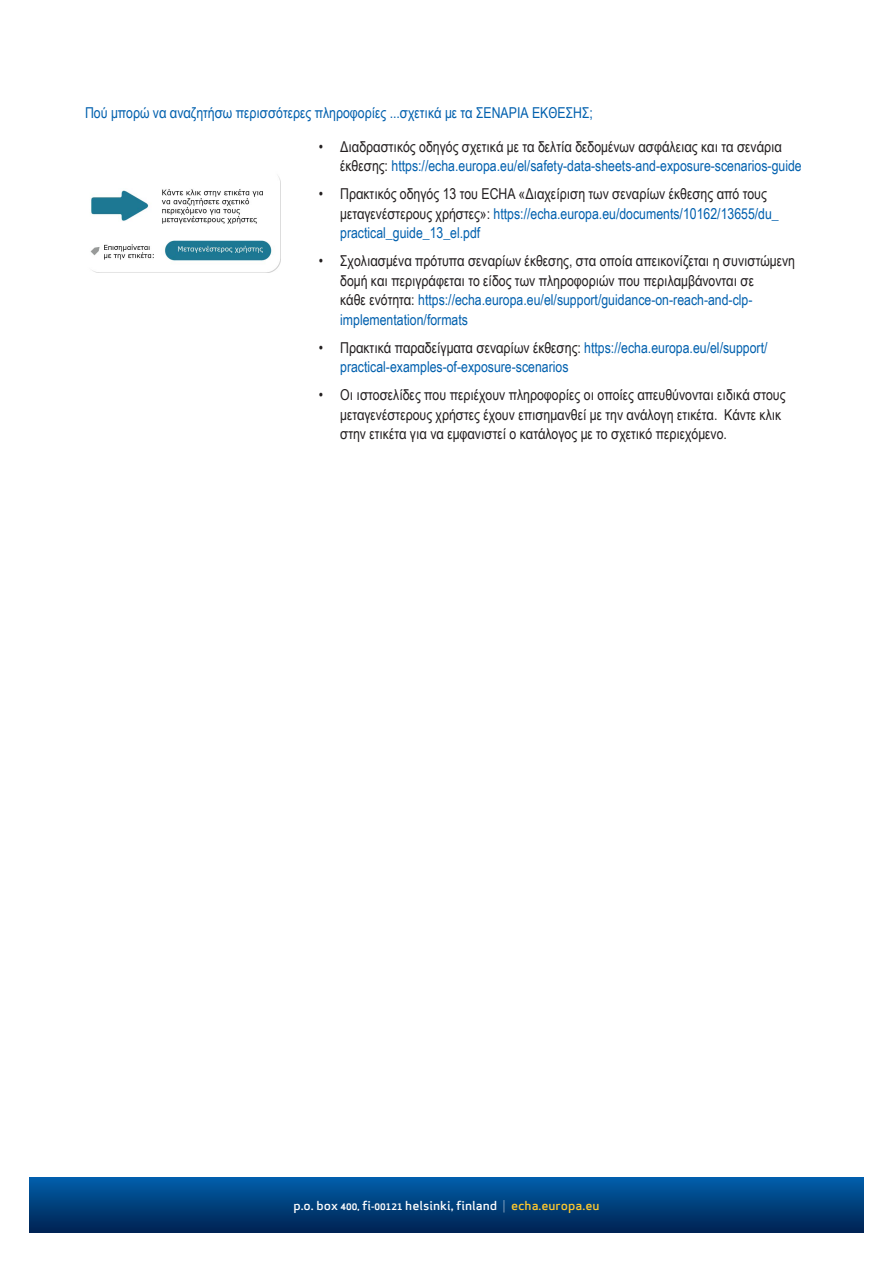
<style>
.page{position:relative;width:893px;height:1263px;background:#fff}
.page>*{position:absolute;margin:0;border:0;box-sizing:border-box;transform-origin:0 0}
.t1{font:15px/19.5px "Arial Narrow";color:#231f20}
.Headline_2_CAPS_blue{font:15px/19.5px "Arial Narrow";color:#0160ae}
.t2{font:500 12.15px "Apex Sans";color:#fff;scale:1.08 1}
.s1{color:#0160ae}
.s2{color:#231f20}
.s3{font-weight:700;font-size:8.7px}
.s4{font-weight:700;font-size:8.25px}
.s5{font-weight:300}
.s6{color:#fec82d}
</style>
<div class="page">
<svg style="left:30px;top:1177px;width:833px;height:55px;background:#00407e"></svg>
<img style="left:90px;top:176px;width:190px;height:97px">
<p class="Headline_2_CAPS_blue" style="left:85px;top:102px;width:509px">Πού μπορώ να αναζητήσω περισσότερες πληροφορίες ...σχετικά με τα ΣΕΝΑΡΙΑ ΕΚΘΕΣΗΣ;</p>
<p class="t1" style="left:340px;top:136px;width:463px;text-indent:-21px">• Διαδραστικός οδηγός σχετικά με τα δελτία δεδομένων ασφάλειας και τα σενάρια έκθεσης: <span class="s1">https://echa.europa.eu/el/safety-data-sheets-and-exposure-scenarios-guide</span></p>
<p class="t1" style="left:340px;top:184px;width:440px;text-indent:-21px">• Πρακτικός οδηγός 13 του ECHA «Διαχείριση των σεναρίων έκθεσης από τους μεταγενέστερους χρήστες»: <span class="s1">https://echa.europa.eu/documents/10162/13655/du_ practical_guide_13_el.pdf</span></p>
<p class="t1" style="left:340px;top:251px;width:456px;text-indent:-21px">• Σχολιασμένα πρότυπα σεναρίων έκθεσης, στα οποία απεικονίζεται η συνιστώμενη δομή και περιγράφεται το είδος των πληροφοριών που περιλαμβάνονται σε<br>κάθε ενότητα: <span class="s1">https://echa.europa.eu/el/support/guidance-on-reach-and-clp&shy;implementation/formats</span></p>
<p class="Headline_2_CAPS_blue" style="left:340px;top:337px;width:429px;text-indent:-21px"><span class="s2">• Πρακτικά παραδείγματα σεναρίων έκθεσης:</span> https://echa.europa.eu/el/support/ practical-examples-of-exposure-scenarios</p>
<p class="t1" style="left:340px;top:385px;width:447px;text-indent:-21px">• Οι ιστοσελίδες που περιέχουν πληροφορίες οι οποίες απευθύνονται ειδικά στους μεταγενέστερους χρήστες έχουν επισημανθεί με την ανάλογη ετικέτα. Κάντε κλικ στην ετικέτα για να εμφανιστεί ο κατάλογος με το σχετικό περιεχόμενο.</p>
<p class="t2" style="left:293px;top:1194px;width:285px">p.o. box <span class="s3">400,</span> fi<span class="s4">-</span><span class="s3">00121</span> helsinki, finland <span class="s5">|</span> <span class="s6">echa.europa.eu</span></p>
</div>
